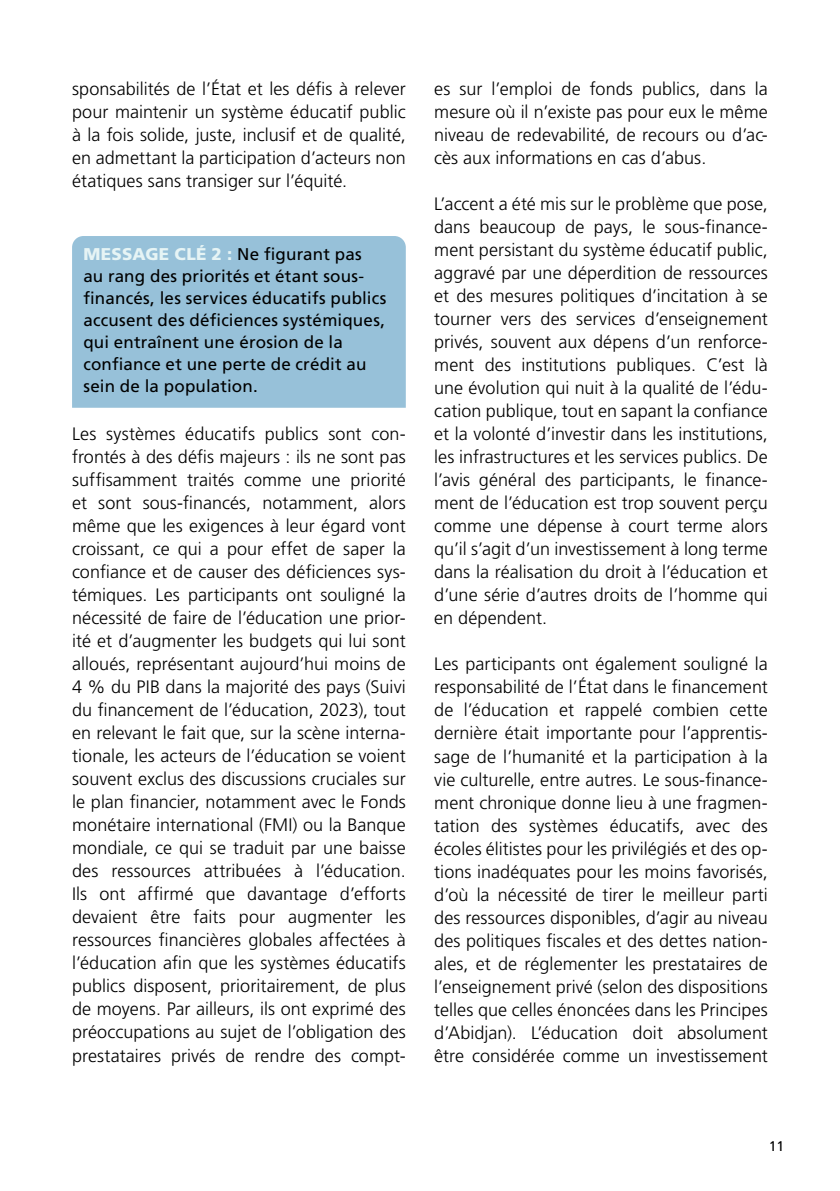
<style>
.page{position:relative;width:840px;height:1191px;background:#fff}
.page>*{position:absolute;margin:0;border:0;box-sizing:border-box;transform-origin:0 0}
.t1{font:300 18px/23px "Frutiger LT Pro";letter-spacing:.005em;color:#000;text-align:justify}
.t2{font:17px/22px "Frutiger LT Pro";letter-spacing:.01em;color:#000}
.t3{font:14px "Frutiger LT Pro";color:#000}
.s1{font-weight:900;color:#e6f4f5}
</style>
<div class="page">
<div style="left:72px;top:236px;width:333px;height:172px;background:#97c1d9"></div>
<p class="t1" style="left:72px;top:77px;width:335px">sponsabilités de l’État et les défis à relever pour maintenir un système éducatif public à la fois solide, juste, inclusif et de qualité, en admettant la participation d’acteurs non étatiques sans transiger sur l’équité.</p>
<p class="t2" style="left:83px;top:243px;width:304px"><span class="s1">MESSAGE CLÉ 2 :</span> Ne figurant pas<br>au rang des priorités et étant sous&shy;financés, les services éducatifs publics accusent des déficiences systémiques, qui entraînent une érosion de la confiance et une perte de crédit au sein de la population.</p>
<p class="t1" style="left:72px;top:422px;width:335px">Les systèmes éducatifs publics sont con&shy;frontés à des défis majeurs : ils ne sont pas suffisamment traités comme une priorité et sont sous-financés, notamment, alors même que les exigences à leur égard vont croissant, ce qui a pour effet de saper la confiance et de causer des déficiences sys&shy;témiques. Les participants ont souligné la nécessité de faire de l’éducation une prior&shy;ité et d’augmenter les budgets qui lui sont alloués, représentant aujourd’hui moins de 4 % du PIB dans la majorité des pays (Suivi du financement de l’éducation, 2023), tout en relevant le fait que, sur la scène interna&shy;tionale, les acteurs de l’éducation se voient souvent exclus des discussions cruciales sur le plan financier, notamment avec le Fonds monétaire international (FMI) ou la Banque mondiale, ce qui se traduit par une baisse des ressources attribuées à l’éducation.<br>Ils ont affirmé que davantage d’efforts devaient être faits pour augmenter les ressources financières globales affectées à l’éducation afin que les systèmes éducatifs publics disposent, prioritairement, de plus de moyens. Par ailleurs, ils ont exprimé des préoccupations au sujet de l’obligation des prestataires privés de rendre des compt-</p>
<p class="t1" style="left:434px;top:78px;width:335px">es sur l’emploi de fonds publics, dans la mesure où il n’existe pas pour eux le même niveau de redevabilité, de recours ou d’ac&shy;cès aux informations en cas d’abus.</p>
<p class="t1" style="left:434px;top:193px;width:335px">L’accent a été mis sur le problème que pose, dans beaucoup de pays, le sous-finance&shy;ment persistant du système éducatif public, aggravé par une déperdition de ressources et des mesures politiques d’incitation à se tourner vers des services d’enseignement privés, souvent aux dépens d’un renforce&shy;ment des institutions publiques. C’est là une évolution qui nuit à la qualité de l’édu&shy;cation publique, tout en sapant la confiance et la volonté d’investir dans les institutions, les infrastructures et les services publics. De l’avis général des participants, le finance&shy;ment de l’éducation est trop souvent perçu comme une dépense à court terme alors qu’il s’agit d’un investissement à long terme dans la réalisation du droit à l’éducation et d’une série d’autres droits de l’homme qui en dépendent.</p>
<p class="t1" style="left:434px;top:653px;width:335px">Les participants ont également souligné la responsabilité de l’État dans le financement de l’éducation et rappelé combien cette dernière était importante pour l’apprentis&shy;sage de l’humanité et la participation à la vie culturelle, entre autres. Le sous-finance&shy;ment chronique donne lieu à une fragmen&shy;tation des systèmes éducatifs, avec des écoles élitistes pour les privilégiés et des op&shy;tions inadéquates pour les moins favorisés, d’où la nécessité de tirer le meilleur parti des ressources disponibles, d’agir au niveau des politiques fiscales et des dettes nation&shy;ales, et de réglementer les prestataires de l’enseignement privé (selon des dispositions telles que celles énoncées dans les Principes d’Abidjan). L’éducation doit absolument être considérée comme un investissement</p>
<p class="t3" style="left:768px;top:1138px;width:17px">11</p>
</div>
